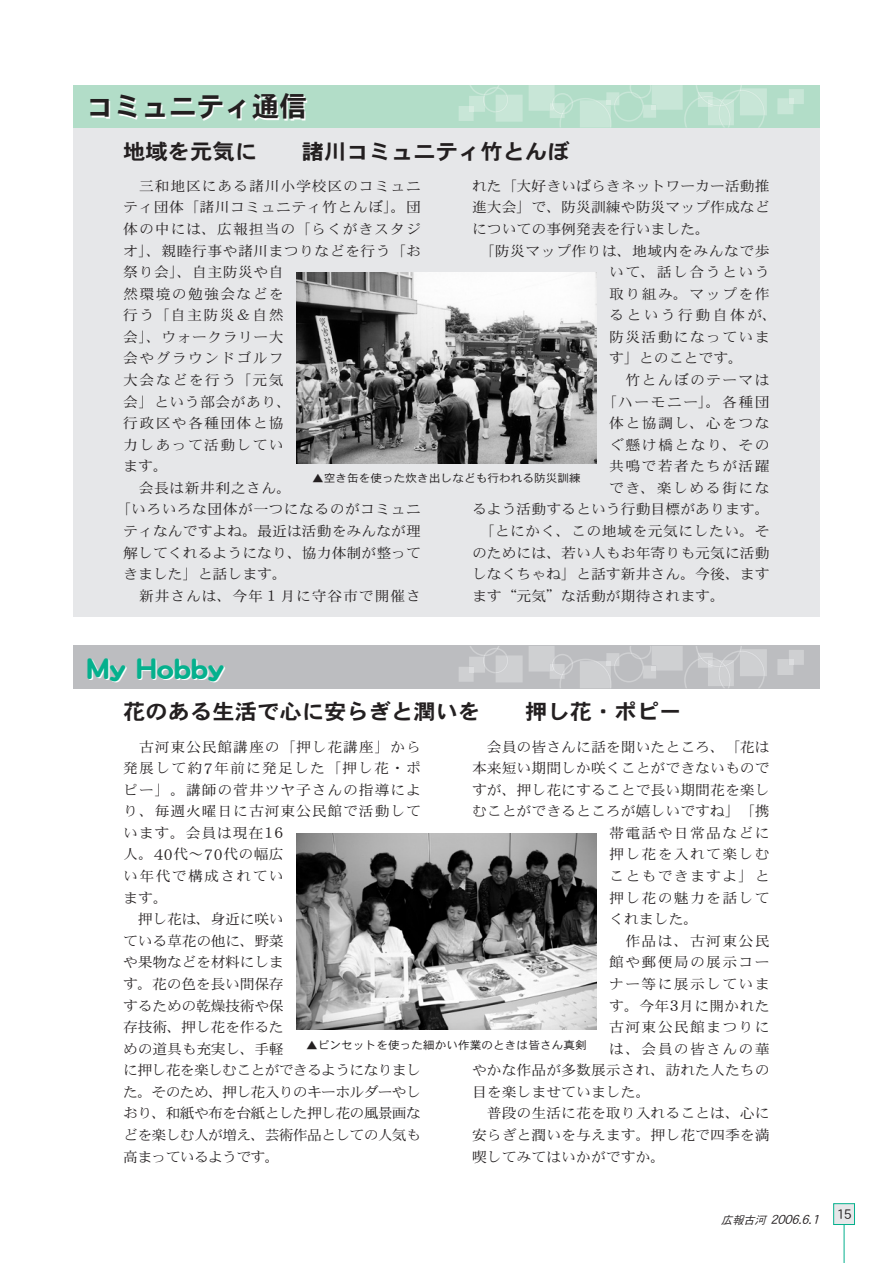
<style>
.page{position:relative;width:893px;height:1263px;background:#fff}
.page>*{position:absolute;margin:0;border:0;box-sizing:border-box;transform-origin:0 0}
.t1{font:29.7px "DF Maru Gothic Std W9";color:#05b08d}
.t2{font:27.6px "DFHS Gothic Std W7";color:#231f20}
.t3{font:21.15px "DFHS Gothic Std W7";color:#231f20;scale:1.05 1}
.t4{font:14.85px "DFHS Gothic Std W3";color:#231f20}
.t5{font:14.1px "DFHS Mincho Std W3";color:#231f20;scale:1.05 1}
.t6{font:14.1px "DFHS Mincho Std W3";letter-spacing:.085em;color:#231f20;scale:1.05 1}
.t7{font:14.1px "DFHS Mincho Std W3";letter-spacing:.03em;color:#231f20;scale:1.05 1}
.t8{font:14.1px "DFHS Mincho Std W3";letter-spacing:-.05em;color:#231f20;scale:1.05 1}
.t9{font:14.1px "DFHS Mincho Std W3";letter-spacing:.055em;color:#231f20;scale:1.05 1}
.t10{font:14.1px "DFHS Mincho Std W3";letter-spacing:-.02em;color:#231f20;scale:1.05 1}
.t11{font:14.1px "DFHS Mincho Std W3";letter-spacing:.1em;color:#231f20;scale:1.05 1}
.t12{font:14.1px "DFHS Mincho Std W3";letter-spacing:.025em;color:#231f20;scale:1.05 1}
.t13{font:14.1px "DFHS Mincho Std W3";letter-spacing:.06em;color:#231f20;scale:1.05 1}
.t14{font:14.1px "DFHS Mincho Std W3";letter-spacing:.075em;color:#231f20;scale:1.05 1}
.t15{font:14.1px "DFHS Mincho Std W3";letter-spacing:.05em;color:#231f20;scale:1.05 1}
.t16{font:14.1px "DFHS Mincho Std W3";letter-spacing:.16em;color:#231f20;scale:1.05 1}
.t17{font:italic 13.95px "DFHS Gothic Std W3";color:#231f20}
.t18{font:11.1px "DFHS Gothic Std W3";color:#231f20;scale:1.05 1}
.s1{font-size:16.2px}
.s2{font-size:11.1px}
</style>
<div class="page">
<div style="left:73px;top:128px;width:747px;height:489px;background:#e6e7e9"></div>
<div style="left:73px;top:85px;width:747px;height:43px;background:#b2ddc8"></div>
<svg style="left:777px;top:89px;width:27px;height:25px"></svg>
<svg style="left:529px;top:85px;width:238px;height:43px"></svg>
<svg style="left:459px;top:85px;width:64px;height:37px"></svg>
<div style="left:73px;top:646px;width:747px;height:42px;background:#bcbdc0"></div>
<svg style="left:778px;top:650px;width:26px;height:25px"></svg>
<svg style="left:529px;top:646px;width:238px;height:42px"></svg>
<svg style="left:459px;top:646px;width:64px;height:36px"></svg>
<hr style="left:844px;top:1214px;width:1px;height:49px;background:#05b08d">
<div style="left:834px;top:1204px;width:20px;height:20px;background:#e6e7e9"></div>
<div style="left:833px;top:1203px;width:22px;height:22px;border:1px solid #05b08d"></div>
<img style="left:297px;top:272px;width:299px;height:191px">
<img style="left:297px;top:833px;width:299px;height:196px">
<h2 class="t2" style="left:86px;top:91px;width:223px">コミュニティ通信</h2>
<h3 class="t3" style="left:123px;top:140px;width:129px">地域を元気に</h3>
<h3 class="t3" style="left:302px;top:140px;width:257px">諸川コミュニティ竹とんぼ</h3>
<p class="t9" style="left:139px;top:178px;width:270px">三和地区にある諸川小学校区のコミュニ</p>
<p class="t7" style="left:123px;top:200px;width:285px">ティ団体「諸川コミュニティ竹とんぼ」。団</p>
<p class="t13" style="left:123px;top:221px;width:285px">体の中には、広報担当の「らくがきスタジ</p>
<p class="t7" style="left:123px;top:243px;width:285px">オ」、親睦行事や諸川まつりなどを行う「お</p>
<p class="t7" style="left:123px;top:264px;width:154px">祭り会」、自主防災や自</p>
<p class="t6" style="left:123px;top:286px;width:154px">然環境の勉強会などを</p>
<p class="t5" style="left:123px;top:308px;width:154px">行う「自主防災＆自然</p>
<p class="t7" style="left:123px;top:329px;width:154px">会」、ウォークラリー大</p>
<p class="t6" style="left:123px;top:351px;width:154px">会やグラウンドゴルフ</p>
<p class="t11" style="left:123px;top:372px;width:154px">大会などを行う「元気</p>
<p class="t7" style="left:123px;top:394px;width:161px">会」という部会があり、</p>
<p class="t6" style="left:123px;top:415px;width:154px">行政区や各種団体と協</p>
<p class="t6" style="left:123px;top:437px;width:154px">力しあって活動してい</p>
<p class="t5" style="left:123px;top:459px;width:44px">ます。</p>
<p class="t7" style="left:139px;top:480px;width:147px">会長は新井利之さん。</p>
<p class="t12" style="left:116px;top:502px;width:292px">「いろいろな団体が一つになるのがコミュニ</p>
<p class="t5" style="left:123px;top:523px;width:285px">ティなんですよね。最近は活動をみんなが理</p>
<p class="t5" style="left:123px;top:545px;width:285px">解してくれるようになり、協力体制が整って</p>
<p class="t5" style="left:123px;top:566px;width:157px">きました」と話します。</p>
<p class="t9" style="left:139px;top:588px;width:270px">新井さんは、今年 <span class="s1">1</span> 月に守谷市で開催さ</p>
<p class="t5" style="left:472px;top:178px;width:285px">れた「大好きいばらきネットワーカー活動推</p>
<p class="t5" style="left:472px;top:200px;width:285px">進大会」で、防災訓練や防災マップ作成など</p>
<p class="t5" style="left:472px;top:221px;width:228px">についての事例発表を行いました。</p>
<p class="t7" style="left:479px;top:243px;width:278px">「防災マップ作りは、地域内をみんなで歩</p>
<p class="t11" style="left:609px;top:264px;width:154px">いて、話し合うという</p>
<p class="t11" style="left:609px;top:286px;width:154px">取り組み。マップを作</p>
<p class="t16" style="left:609px;top:308px;width:161px">るという行動自体が、</p>
<p class="t6" style="left:609px;top:329px;width:154px">防災活動になっていま</p>
<p class="t5" style="left:609px;top:351px;width:129px">す」とのことです。</p>
<p class="t6" style="left:625px;top:372px;width:139px">竹とんぼのテーマは</p>
<p class="t11" style="left:602px;top:394px;width:161px">「ハーモニー」。各種団</p>
<p class="t11" style="left:609px;top:415px;width:154px">体と協調し、心をつな</p>
<p class="t11" style="left:609px;top:437px;width:154px">ぐ懸け橋となり、その</p>
<p class="t6" style="left:609px;top:459px;width:154px">共鳴で若者たちが活躍</p>
<p class="t11" style="left:609px;top:480px;width:154px">でき、楽しめる街にな</p>
<p class="t5" style="left:472px;top:502px;width:285px">るよう活動するという行動目標があります。</p>
<p class="t7" style="left:479px;top:523px;width:278px">「とにかく、この地域を元気にしたい。そ</p>
<p class="t5" style="left:472px;top:545px;width:285px">のためには、若い人もお年寄りも元気に活動</p>
<p class="t5" style="left:472px;top:566px;width:285px">しなくちゃね」と話す新井さん。今後、ます</p>
<p class="t5" style="left:472px;top:588px;width:242px">ます“元気”な活動が期待されます。</p>
<p class="t18" style="left:312px;top:472px;width:258px">▲空き缶を使った炊き出しなども行われる防災訓練</p>
<h1 class="t1" style="left:86px;top:652px;width:139px">My Hobby</h1>
<h3 class="t3" style="left:123px;top:700px;width:342px">花のある生活で心に安らぎと潤いを</h3>
<h3 class="t3" style="left:525px;top:700px;width:150px">押し花・ポピー</h3>
<p class="t9" style="left:139px;top:739px;width:270px">古河東公民館講座の「押し花講座」から</p>
<p class="t14" style="left:123px;top:760px;width:285px">発展して約<span class="s1">7</span>年前に発足した「押し花・ポ</p>
<p class="t9" style="left:123px;top:782px;width:285px">ピー」。講師の菅井ツヤ子さんの指導によ</p>
<p class="t9" style="left:123px;top:804px;width:285px">り、毎週火曜日に古河東公民館で活動して</p>
<p class="t15" style="left:123px;top:825px;width:154px">います。会員は現在<span class="s1">16</span></p>
<p class="t5" style="left:123px;top:847px;width:154px">人。<span class="s1">40</span>代～<span class="s1">70</span>代の幅広</p>
<p class="t6" style="left:123px;top:868px;width:154px">い年代で構成されてい</p>
<p class="t5" style="left:123px;top:890px;width:44px">ます。</p>
<p class="t10" style="left:138px;top:911px;width:140px">押し花は、身近に咲い</p>
<p class="t10" style="left:123px;top:933px;width:154px">ている草花の他に、野菜</p>
<p class="t10" style="left:123px;top:955px;width:154px">や果物などを材料にしま</p>
<p class="t10" style="left:123px;top:976px;width:154px">す。花の色を長い間保存</p>
<p class="t10" style="left:123px;top:998px;width:154px">するための乾燥技術や保</p>
<p class="t10" style="left:123px;top:1019px;width:154px">存技術、押し花を作るた</p>
<p class="t10" style="left:123px;top:1041px;width:154px">めの道具も充実し、手軽</p>
<p class="t8" style="left:123px;top:1062px;width:285px">に押し花を楽しむことができるようになりまし</p>
<p class="t8" style="left:123px;top:1084px;width:285px">た。そのため、押し花入りのキーホルダーやし</p>
<p class="t8" style="left:123px;top:1106px;width:285px">おり、和紙や布を台紙とした押し花の風景画な</p>
<p class="t8" style="left:123px;top:1127px;width:285px">どを楽しむ人が増え、芸術作品としての人気も</p>
<p class="t8" style="left:123px;top:1149px;width:150px">高まっているようです。</p>
<p class="t5" style="left:487px;top:739px;width:271px">会員の皆さんに話を聞いたところ、「花は</p>
<p class="t5" style="left:472px;top:760px;width:285px">本来短い期間しか咲くことができないもので</p>
<p class="t5" style="left:472px;top:782px;width:285px">すが、押し花にすることで長い期間花を楽し</p>
<p class="t5" style="left:472px;top:804px;width:285px">むことができるところが嬉しいですね」「携</p>
<p class="t6" style="left:609px;top:825px;width:154px">帯電話や日常品などに</p>
<p class="t6" style="left:609px;top:847px;width:154px">押し花を入れて楽しむ</p>
<p class="t6" style="left:609px;top:868px;width:154px">こともできますよ」と</p>
<p class="t6" style="left:609px;top:890px;width:154px">押し花の魅力を話して</p>
<p class="t5" style="left:609px;top:911px;width:87px">くれました。</p>
<p class="t6" style="left:625px;top:933px;width:139px">作品は、古河東公民</p>
<p class="t6" style="left:609px;top:955px;width:154px">館や郵便局の展示コー</p>
<p class="t6" style="left:609px;top:976px;width:154px">ナー等に展示していま</p>
<p class="t5" style="left:609px;top:998px;width:154px">す。今年<span class="s1">3</span>月に開かれた</p>
<p class="t6" style="left:609px;top:1019px;width:154px">古河東公民館まつりに</p>
<p class="t6" style="left:609px;top:1041px;width:154px">は、会員の皆さんの華</p>
<p class="t5" style="left:472px;top:1062px;width:285px">やかな作品が多数展示され、訪れた人たちの</p>
<p class="t5" style="left:472px;top:1084px;width:172px">目を楽しませていました。</p>
<p class="t5" style="left:487px;top:1106px;width:271px">普段の生活に花を取り入れることは、心に</p>
<p class="t5" style="left:472px;top:1127px;width:285px">安らぎと潤いを与えます。押し花で四季を満</p>
<p class="t5" style="left:472px;top:1149px;width:186px">喫してみてはいかがですか。</p>
<p class="t18" style="left:306px;top:1039px;width:269px">▲ピンセットを使った細かい作業のときは皆さん真剣</p>
<p class="t17" style="left:721px;top:1212px;width:103px"><span class="s2">広報古河</span> 2006.6.1</p>
<p class="t4" style="left:837px;top:1206px;width:17px">15</p>
</div>
